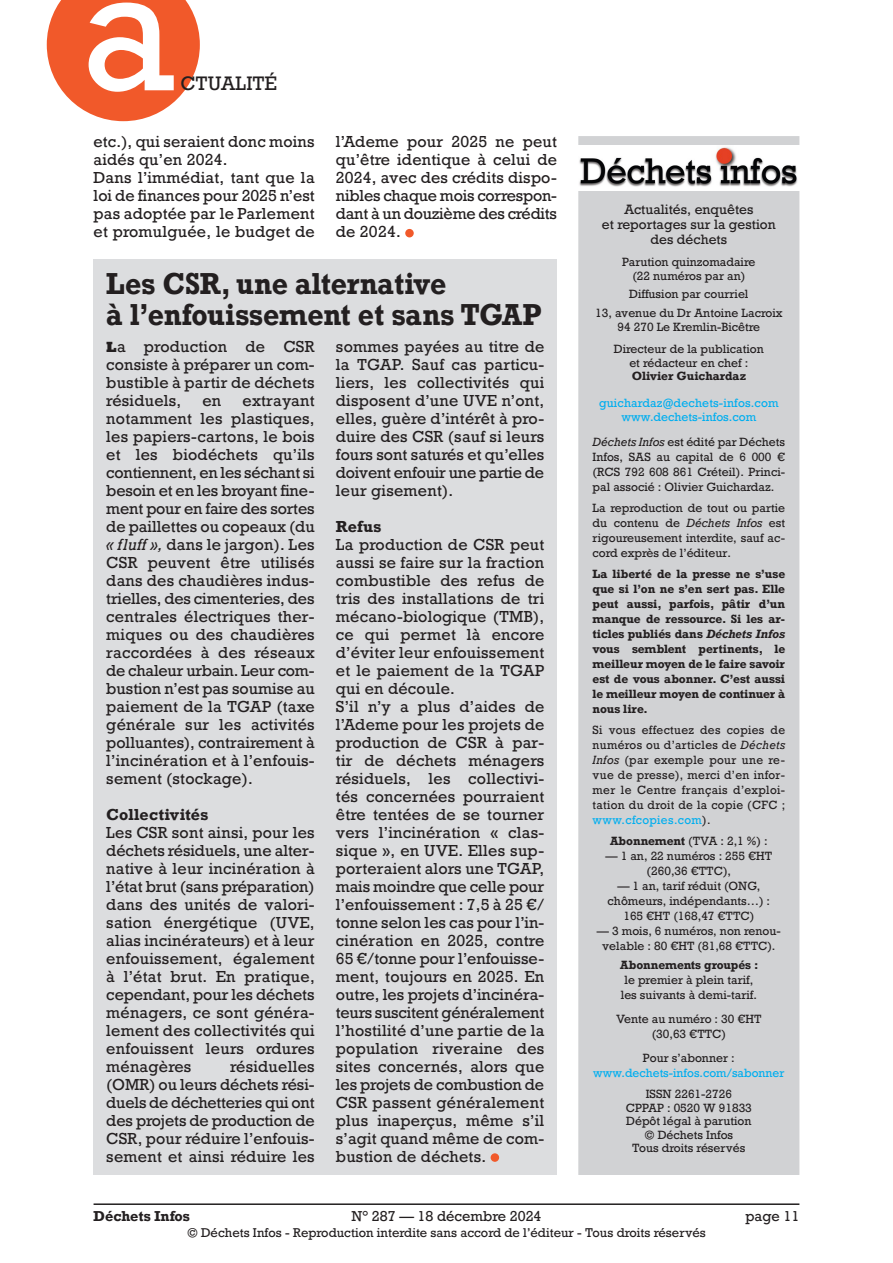
<style>
.page{position:relative;width:893px;height:1263px;background:#fff}
.page>*{position:absolute;margin:0;border:0;box-sizing:border-box;transform-origin:0 0}
.t1{font:166.5px "Rockwell";color:#fff}
.Texte_courant{font:700 28.5px/31.5px "Rockwell";letter-spacing:.005em;color:#231f20;scale:.93 1}
.t2{font:18.3px "Rockwell";color:#231f20}
.Texte_courant-2{font:15px/18px "Rockwell";letter-spacing:.01em;color:#231f20;text-align:justify}
.Texte_courant-3{font:700 15px "Rockwell";letter-spacing:.02em;color:#231f20}
.t3{font:13.5px "Rockwell";color:#231f20}
.t4{font:700 13.5px "Rockwell";color:#231f20}
.t5{font:12.75px/15.3px "Rockwell";color:#231f20;text-align:center}
.t6{font:12px "Rockwell";color:#231f20}
.t7{font:11.25px/15px "Rockwell";color:#231f20;text-align:center}
.t8{font:700 11.25px/15px "Rockwell";color:#231f20;text-align:justify}
.Intertitre_petit{font:11.25px/15px "Rockwell";color:#00aeef;text-align:center}
.s1{font-family:"Rockwell Std";font-weight:800}
.s2{font-style:italic}
.s3{color:#00aeef}
.s4{font-weight:700}
.s5{color:#231f20}
</style>
<div class="page">
<hr style="left:94px;top:1203px;width:705px;height:2px;background:#231f20">
<div style="left:579px;top:137px;width:220px;height:1037px;background:#d1d2d4"></div>
<div style="left:578px;top:136px;width:221px;height:1039px;border:2px solid #d1d2d4"></div>
<div style="left:578px;top:185px;width:222px;height:6px;background:#fff"></div>
<img style="left:578px;top:145px;width:221px;height:42px">
<div style="left:405px;top:229px;width:9px;height:8px;background:#f1592a;border-radius:50%"></div>
<div style="left:94px;top:259px;width:463px;height:916px;background:#dcdddf"></div>
<div style="left:491px;top:1153px;width:8px;height:9px;background:#f1592a;border-radius:50%"></div>
<svg style="left:47px;top:0;width:153px;height:121px"></svg>
<h1 class="t1" style="left:80px;top:-73px;width:98px">a</h1>
<p class="t2" style="left:180px;top:72px;width:98px">CTUALITÉ</p>
<p class="Texte_courant-2" style="left:94px;top:133px;width:223px">etc.), qui seraient donc moins aidés qu’en 2024.</p>
<p class="Texte_courant-2" style="left:94px;top:169px;width:223px">Dans l’immédiat, tant que la loi de finances pour 2025 n’est pas adoptée par le Parlement et promulguée, le budget de</p>
<p class="Texte_courant-2" style="left:336px;top:133px;width:223px">l’Ademe pour 2025 ne peut qu’être identique à celui de 2024, avec des crédits dispo&shy;nibles chaque mois correspon&shy;dant à un douzième des crédits de 2024.</p>
<p class="Texte_courant" style="left:106px;top:267px;width:469px">Les CSR, une alternative<br>à l’enfouissement et sans TGAP</p>
<p class="Texte_courant-2" style="left:106px;top:338px;width:210px"><span class="s1">L</span>a production de CSR consiste à préparer un com&shy;bustible à partir de déchets résiduels,</p>
<p class="Texte_courant-2" style="left:336px;top:338px;width:210px">sommes payées au titre de la TGAP. Sauf cas particu&shy;liers, les collectivités qui disposent d’une UVE n’ont, elles, guère d’intérêt à pro&shy;duire des CSR (sauf si leurs fours sont saturés et qu’elles doivent enfouir une partie de leur gisement).</p>
<p class="Texte_courant-3" style="left:336px;top:517px;width:47px">Refus</p>
<p class="Texte_courant-2" style="left:336px;top:536px;width:210px">La production de CSR peut aussi se faire sur la fraction combustible des refus de tris des installations de tri mécano-biologique (TMB), ce qui permet là encore d’éviter leur enfouissement et le paiement de la TGAP qui en découle.</p>
<p class="Texte_courant-2" style="left:336px;top:698px;width:210px">S’il n’y a plus d’aides de l’Ademe pour les projets de production de CSR à par&shy;tir de déchets ménagers résiduels, les collectivi&shy;tés concernées pourraient être tentées de se tourner vers l’incinération « clas&shy;sique », en UVE. Elles sup&shy;porteraient alors une TGAP, mais moindre que celle pour l’enfouissement : 7,5 à 25 €/ tonne selon les cas pour l’in&shy;cinération en 2025, contre 65 €/tonne pour l’enfouisse&shy;ment, toujours en 2025. En outre, les projets d’incinéra&shy;teurs suscitent généralement l’hostilité d’une partie de la population riveraine des sites concernés, alors que les projets de combustion de CSR passent généralement plus inaperçus, même s’il s’agit quand même de com&shy;bustion de déchets.</p>
<p class="Texte_courant-2" style="left:106px;top:392px;width:210px;text-indent:136px">extrayant notamment les plastiques, les papiers-cartons, le bois et les biodéchets qu’ils contiennent, en les séchant si besoin et en les broyant fine&shy;ment pour en faire des sortes de paillettes ou copeaux (du <span class="s2">« fluff »,</span> dans le jargon). Les CSR peuvent être utilisés dans des chaudières indus&shy;trielles, des cimenteries, des centrales électriques ther&shy;miques ou des chaudières raccordées à des réseaux de chaleur urbain. Leur com&shy;bustion n’est pas soumise au paiement de la TGAP (taxe générale sur les activités polluantes), contrairement à l’incinération et à l’enfouis&shy;sement (stockage).</p>
<p class="Texte_courant-3" style="left:106px;top:805px;width:103px">Collectivités</p>
<p class="Texte_courant-2" style="left:106px;top:824px;width:210px">Les CSR sont ainsi, pour les déchets résiduels, une alter&shy;native à leur incinération à l’état brut (sans préparation) dans des unités de valori&shy;sation énergétique (UVE, alias incinérateurs) et à leur enfouissement, également à l’état brut. En pratique, cependant, pour les déchets ménagers, ce sont généra&shy;lement des collectivités qui enfouissent leurs ordures ménagères</p>
<p class="Texte_courant-2" style="left:202px;top:392px;width:20px">en</p>
<p class="Texte_courant-2" style="left:106px;top:1058px;width:210px;text-indent:124px">résiduelles (OMR) ou leurs déchets rési&shy;duels de déchetteries qui ont des projets de production de CSR, pour réduire l’enfouis&shy;sement et ainsi réduire les</p>
<p class="t5" style="left:602px;top:202px;width:175px">Actualités, enquêtes<br>et reportages sur la gestion des déchets</p>
<p class="t7" style="left:622px;top:256px;width:135px;line-height:13.5px">Parution quinzomadaire (22 numéros par an)</p>
<p class="t7" style="left:629px;top:286px;width:121px">Diffusion par courriel</p>
<p class="t7" style="left:595px;top:306px;width:189px">13, avenue du Dr Antoine Lacroix</p>
<p class="t7" style="left:618px;top:319px;width:144px">94 270 Le Kremlin-Bicêtre</p>
<p class="t7" style="left:614px;top:342px;width:152px;line-height:13.5px">Directeur de la publication et rédacteur en chef :</p>
<p class="t8" style="left:632px;top:368px;width:116px">Olivier Guichardaz</p>
<p class="Intertitre_petit" style="left:599px;top:396px;width:181px">guichardaz@dechets-infos.com</p>
<p class="Intertitre_petit" style="left:621px;top:409px;width:136px">www.dechets-infos.com</p>
<p class="t7" style="left:593px;top:435px;width:194px;text-align:justify"><span class="s2">Déchets Infos</span> est édité par Déchets Infos, SAS au capital de 6 000 € (RCS 792 608 861 Créteil). Princi&shy;pal associé : Olivier Guichardaz.</p>
<p class="t7" style="left:593px;top:501px;width:194px;text-align:justify">La reproduction de tout ou partie du contenu de <span class="s2">Déchets Infos</span> est rigoureusement interdite, sauf ac&shy;cord exprès de l’éditeur.</p>
<p class="t8" style="left:593px;top:566px;width:194px">La liberté de la presse ne s’use que si l’on ne s’en sert pas. Elle peut aussi, parfois, pâtir d’un manque de ressource. Si les ar&shy;ticles publiés dans <span class="s2">Déchets Infos </span>vous semblent pertinents, le meilleur moyen de le faire savoir est de vous abonner. C’est aussi le meilleur moyen de continuer à nous lire.</p>
<p class="t7" style="left:593px;top:723px;width:194px;text-align:justify">Si vous effectuez des copies de numéros ou d’articles de <span class="s2">Déchets Infos</span> (par exemple pour une re&shy;vue de presse), merci d’en infor&shy;mer le Centre français d’exploi&shy;tation du droit de la copie (CFC ; <span class="s3">www.cfcopies.com</span>).</p>
<p class="t7" style="left:610px;top:834px;width:159px"><span class="s4">Abonnement</span> (TVA : 2,1 %) :</p>
<p class="t7" style="left:605px;top:849px;width:168px">— 1 an, 22 numéros : 255 €HT (260,36 €TTC),</p>
<p class="t7" style="left:608px;top:879px;width:164px">— 1 an, tarif réduit (ONG, chômeurs, indépendants…) :<br>165 €HT (168,47 €TTC)</p>
<p class="t7" style="left:597px;top:924px;width:186px">— 3 mois, 6 numéros, non renou&shy;velable : 80 €HT (81,68 €TTC).</p>
<p class="t7" style="left:620px;top:958px;width:140px"><span class="s4">Abonnements groupés : </span>le premier à plein tarif, les suivants à demi-tarif.</p>
<p class="t7" style="left:616px;top:1012px;width:147px">Vente au numéro : 30 €HT (30,63 €TTC)</p>
<p class="Intertitre_petit" style="left:593px;top:1051px;width:193px"><span class="s5">Pour s’abonner : </span>www.dechets-infos.com/sabonner</p>
<p class="t7" style="left:646px;top:1087px;width:88px">ISSN 2261-2726</p>
<p class="t7" style="left:626px;top:1100px;width:128px">CPPAP : 0520 W 91833</p>
<p class="t7" style="left:626px;top:1114px;width:127px">Dépôt légal à parution</p>
<p class="t7" style="left:644px;top:1127px;width:90px">© Déchets Infos</p>
<p class="t7" style="left:632px;top:1141px;width:115px">Tous droits réservés</p>
<p class="t4" style="left:94px;top:1207px;width:98px">Déchets Infos</p>
<p class="t3" style="left:351px;top:1207px;width:192px">N° 287 — 18 décembre 2024</p>
<p class="t3" style="left:745px;top:1207px;width:55px">page 11</p>
<p class="t6" style="left:187px;top:1225px;width:520px">© Déchets Infos - Reproduction interdite sans accord de l’éditeur - Tous droits réservés</p>
</div>
